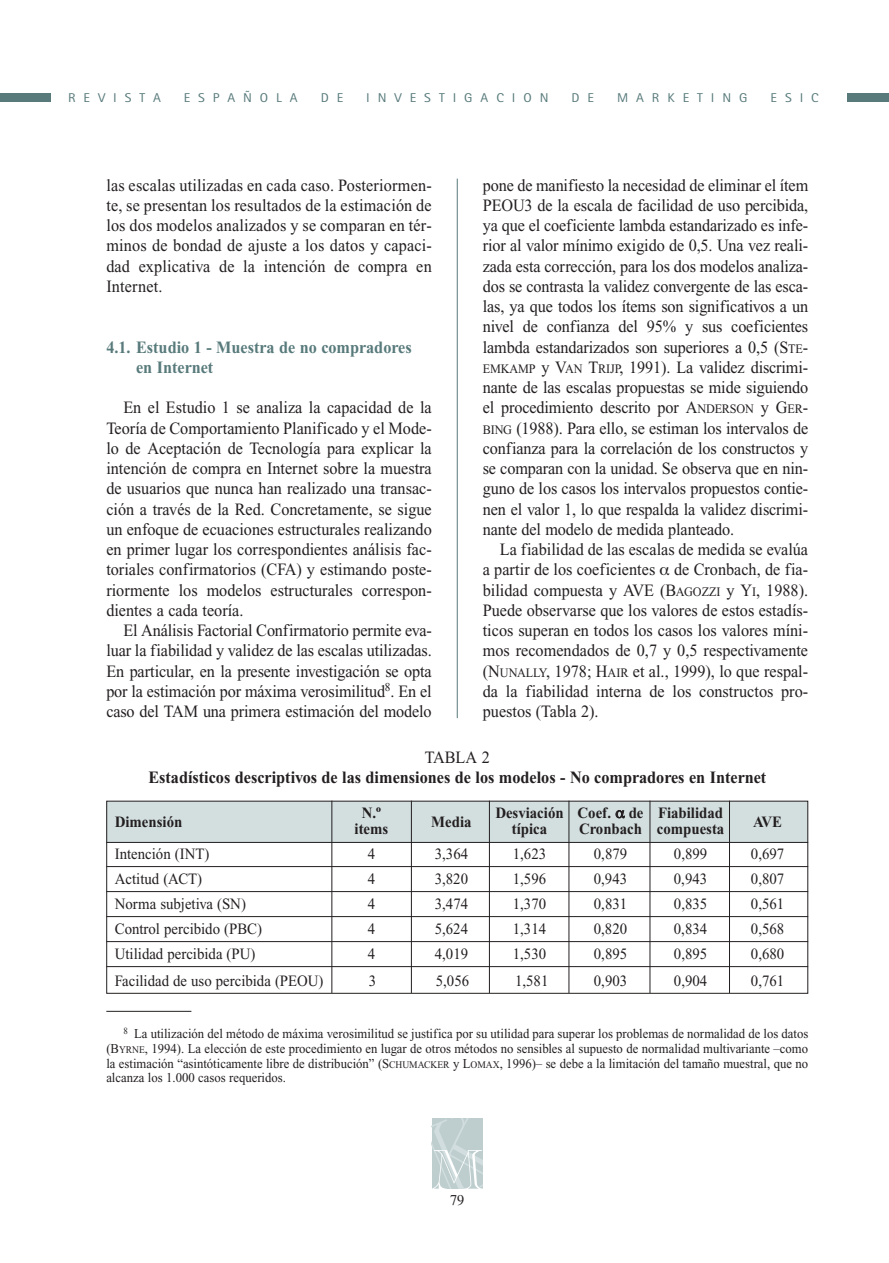
<style>
.page{position:relative;width:889px;height:1263px;background:#fff}
.page>*{position:absolute;margin:0;border:0;box-sizing:border-box;transform-origin:0 0}
.t1{font:17.25px/20.2px "Times New Roman";color:#231f20;text-align:justify;scale:.94 1}
.t2{font:700 17.25px "Times New Roman";color:#231f20;scale:.94 1}
.t3{font:700 17.25px/20.2px "Times New Roman";color:#587a7b;scale:.94 1}
.t4{font:15.75px "Times New Roman";color:#231f20;scale:.94 1}
.t5{font:700 15.75px "Times New Roman";color:#231f20;scale:.94 1}
.t6{font:15px "Times";color:#231f20;scale:.95 1}
.t7{font:13.5px/14.9px "Times New Roman";color:#231f20;text-align:justify;scale:.94 1}
.t8{font:12.75px "Rotis Sans Serif";letter-spacing:.57em;color:#587a7b;scale:1.1 1}
.s1{font-size:12.9px}
.s2{font-size:10.2px}
</style>
<div class="page">
<div style="left:106px;top:801px;width:702px;height:41px;background:#d3dedf"></div>
<hr style="left:457px;top:179px;width:1px;height:539px;background:#587a7b">
<svg style="left:432px;top:1118px;width:51px;height:70px;background:#c6d4d4"></svg>
<div style="left:0;top:94px;width:889px;height:8px;background:#587a7b"></div>
<div style="left:51px;top:93px;width:795px;height:42px;background:#fff"></div>
<div style="left:106px;top:801px;width:702px;height:193px;border:1px solid #231f20"></div>
<hr style="left:106px;top:842px;width:702px;height:1px;background:#231f20">
<hr style="left:106px;top:866px;width:702px;height:1px;background:#231f20">
<hr style="left:106px;top:891px;width:702px;height:1px;background:#231f20">
<hr style="left:106px;top:916px;width:702px;height:1px;background:#231f20">
<hr style="left:106px;top:941px;width:702px;height:1px;background:#231f20">
<hr style="left:106px;top:966px;width:702px;height:1px;background:#231f20">
<hr style="left:331px;top:801px;width:1px;height:192px;background:#231f20">
<hr style="left:411px;top:801px;width:1px;height:192px;background:#231f20">
<hr style="left:489px;top:801px;width:1px;height:192px;background:#231f20">
<hr style="left:568px;top:801px;width:1px;height:192px;background:#231f20">
<hr style="left:649px;top:801px;width:1px;height:192px;background:#231f20">
<hr style="left:729px;top:801px;width:1px;height:192px;background:#231f20">
<hr style="left:106px;top:1011px;width:85px;height:1px;background:#231f20">
<p class="t8" style="left:68px;top:93px;width:86px">REVISTA</p>
<p class="t8" style="left:184px;top:93px;width:105px">ESPAÑOLA</p>
<p class="t8" style="left:321px;top:93px;width:22px">D E</p>
<p class="t8" style="left:366px;top:93px;width:167px">INVESTIGACION</p>
<p class="t8" style="left:571px;top:93px;width:22px">D E</p>
<p class="t8" style="left:617px;top:93px;width:120px">MARKETING</p>
<p class="t8" style="left:770px;top:93px;width:45px">ESIC</p>
<p class="t1" style="left:106px;top:176px;width:348px">las escalas utilizadas en cada caso. Posteriormen&shy;te, se presentan los resultados de la estimación de los dos modelos analizados y se comparan en tér&shy;minos de bondad de ajuste a los datos y capaci&shy;dad explicativa de la intención de compra en Internet.</p>
<p class="t3" style="left:136px;top:339px;width:295px;text-indent:-30px">4.1. Estudio 1 - Muestra de no compradores en Internet</p>
<p class="t1" style="left:106px;top:399px;width:348px;text-indent:17px">En el Estudio 1 se analiza la capacidad de la Teoría de Comportamiento Planificado y el Mode&shy;lo de Aceptación de Tecnología para explicar la intención de compra en Internet sobre la muestra de usuarios que nunca han realizado una transac&shy;ción a través de la Red. Concretamente, se sigue un enfoque de ecuaciones estructurales realizando en primer lugar los correspondientes análisis fac&shy;toriales confirmatorios (CFA) y estimando poste&shy;riormente los modelos estructurales correspon&shy;dientes a cada teoría.</p>
<p class="t1" style="left:106px;top:622px;width:348px;text-indent:17px">El Análisis Factorial Confirmatorio permite eva&shy;luar la fiabilidad y validez de las escalas utilizadas.<br>En particular, en la presente investigación se opta por la estimación por máxima verosimilitud<sup>8</sup>. En el caso del TAM una primera estimación del modelo</p>
<p class="t1" style="left:483px;top:176px;width:348px">pone de manifiesto la necesidad de eliminar el ítem PEOU3 de la escala de facilidad de uso percibida, ya que el coeficiente lambda estandarizado es infe&shy;rior al valor mínimo exigido de 0,5. Una vez reali&shy;zada esta corrección, para los dos modelos analiza&shy;dos se contrasta la validez convergente de las esca&shy;las, ya que todos los ítems son significativos a un nivel de confianza del 95% y sus coeficientes lambda estandarizados son superiores a 0,5 (S<span class="s1">TE</span>-<span class="s1">EMKAMP</span> y V<span class="s1">AN</span> T<span class="s1">RIJP</span>, 1991). La validez discrimi&shy;nante de las escalas propuestas se mide siguiendo el procedimiento descrito por A<span class="s1">NDERSON</span> y G<span class="s1">ER</span>-<span class="s1">BING</span> (1988). Para ello, se estiman los intervalos de confianza para la correlación de los constructos y se comparan con la unidad. Se observa que en nin&shy;guno de los casos los intervalos propuestos contie&shy;nen el valor 1, lo que respalda la validez discrimi&shy;nante del modelo de medida planteado.</p>
<p class="t1" style="left:483px;top:541px;width:348px;text-indent:17px">La fiabilidad de las escalas de medida se evalúa a partir de los coeficientes de Cronbach, de fia&shy;bilidad compuesta y AVE (B<span class="s1">AGOZZI</span> y Y<span class="s1">I</span>, 1988).<br>Puede observarse que los valores de estos estadís&shy;ticos superan en todos los casos los valores míni&shy;mos recomendados de 0,7 y 0,5 respectivamente (N<span class="s1">UNALLY</span>, 1978; H<span class="s1">AIR</span> et al., 1999), lo que respal&shy;da la fiabilidad interna de los constructos pro&shy;puestos (Tabla 2).</p>
<p class="t1" style="left:425px;top:748px;width:71px">TABLA 2</p>
<p class="t2" style="left:148px;top:772px;width:659px">Estadísticos descriptivos de las dimensiones de los modelos - No compradores en Internet</p>
<p class="t5" style="left:362px;top:807px;width:22px">N.º</p>
<p class="t5" style="left:431px;top:816px;width:44px">Media</p>
<p class="t5" style="left:495px;top:807px;width:244px">Desviación Coef. de Fiabilidad</p>
<p class="t5" style="left:115px;top:816px;width:73px">Dimensión</p>
<p class="t5" style="left:753px;top:816px;width:32px">AVE</p>
<p class="t5" style="left:354px;top:824px;width:37px">items</p>
<p class="t5" style="left:512px;top:824px;width:39px">típica</p>
<p class="t5" style="left:579px;top:824px;width:156px">Cronbach compuesta</p>
<p class="t4" style="left:115px;top:848px;width:102px">Intención (INT)</p>
<p class="t4" style="left:368px;top:848px;width:9px">4</p>
<p class="t4" style="left:435px;top:848px;width:37px">3,364</p>
<p class="t4" style="left:513px;top:848px;width:37px">1,623</p>
<p class="t4" style="left:594px;top:848px;width:37px">0,879</p>
<p class="t4" style="left:674px;top:848px;width:37px">0,899</p>
<p class="t4" style="left:751px;top:848px;width:37px">0,697</p>
<p class="t4" style="left:115px;top:873px;width:94px">Actitud (ACT)</p>
<p class="t4" style="left:368px;top:873px;width:9px">4</p>
<p class="t4" style="left:435px;top:873px;width:37px">3,820</p>
<p class="t4" style="left:513px;top:873px;width:37px">1,596</p>
<p class="t4" style="left:594px;top:873px;width:37px">0,943</p>
<p class="t4" style="left:674px;top:873px;width:37px">0,943</p>
<p class="t4" style="left:751px;top:873px;width:37px">0,807</p>
<p class="t4" style="left:115px;top:898px;width:141px">Norma subjetiva (SN)</p>
<p class="t4" style="left:368px;top:898px;width:9px">4</p>
<p class="t4" style="left:435px;top:898px;width:37px">3,474</p>
<p class="t4" style="left:513px;top:898px;width:37px">1,370</p>
<p class="t4" style="left:594px;top:898px;width:37px">0,831</p>
<p class="t4" style="left:674px;top:898px;width:37px">0,835</p>
<p class="t4" style="left:751px;top:898px;width:37px">0,561</p>
<p class="t4" style="left:115px;top:923px;width:158px">Control percibido (PBC)</p>
<p class="t4" style="left:368px;top:923px;width:9px">4</p>
<p class="t4" style="left:435px;top:923px;width:37px">5,624</p>
<p class="t4" style="left:513px;top:923px;width:37px">1,314</p>
<p class="t4" style="left:594px;top:923px;width:37px">0,820</p>
<p class="t4" style="left:674px;top:923px;width:37px">0,834</p>
<p class="t4" style="left:751px;top:923px;width:37px">0,568</p>
<p class="t4" style="left:115px;top:948px;width:151px">Utilidad percibida (PU)</p>
<p class="t4" style="left:368px;top:948px;width:9px">4</p>
<p class="t4" style="left:435px;top:948px;width:37px">4,019</p>
<p class="t4" style="left:513px;top:948px;width:37px">1,530</p>
<p class="t4" style="left:594px;top:948px;width:37px">0,895</p>
<p class="t4" style="left:674px;top:948px;width:37px">0,895</p>
<p class="t4" style="left:751px;top:948px;width:37px">0,680</p>
<p class="t4" style="left:115px;top:975px;width:223px">Facilidad de uso percibida (PEOU)</p>
<p class="t4" style="left:369px;top:975px;width:9px">3</p>
<p class="t4" style="left:436px;top:975px;width:37px">5,056</p>
<p class="t4" style="left:515px;top:975px;width:37px">1,581</p>
<p class="t4" style="left:594px;top:975px;width:37px">0,903</p>
<p class="t4" style="left:674px;top:975px;width:37px">0,904</p>
<p class="t4" style="left:751px;top:975px;width:37px">0,761</p>
<p class="t7" style="left:106px;top:1027px;width:748px;text-indent:17px"><sup>8</sup> La utilización del método de máxima verosimilitud se justifica por su utilidad para superar los problemas de normalidad de los datos (B<span class="s2">YRNE</span>, 1994). La elección de este procedimiento en lugar de otros métodos no sensibles al supuesto de normalidad multivariante –como la estimación “asintóticamente libre de distribución” (S<span class="s2">CHUMACKER</span> y L<span class="s2">OMAX</span>, 1996)– se debe a la limitación del tamaño muestral, que no alcanza los 1.000 casos requeridos.</p>
<p class="t6" style="left:450px;top:1191px;width:16px">79</p>
</div>
